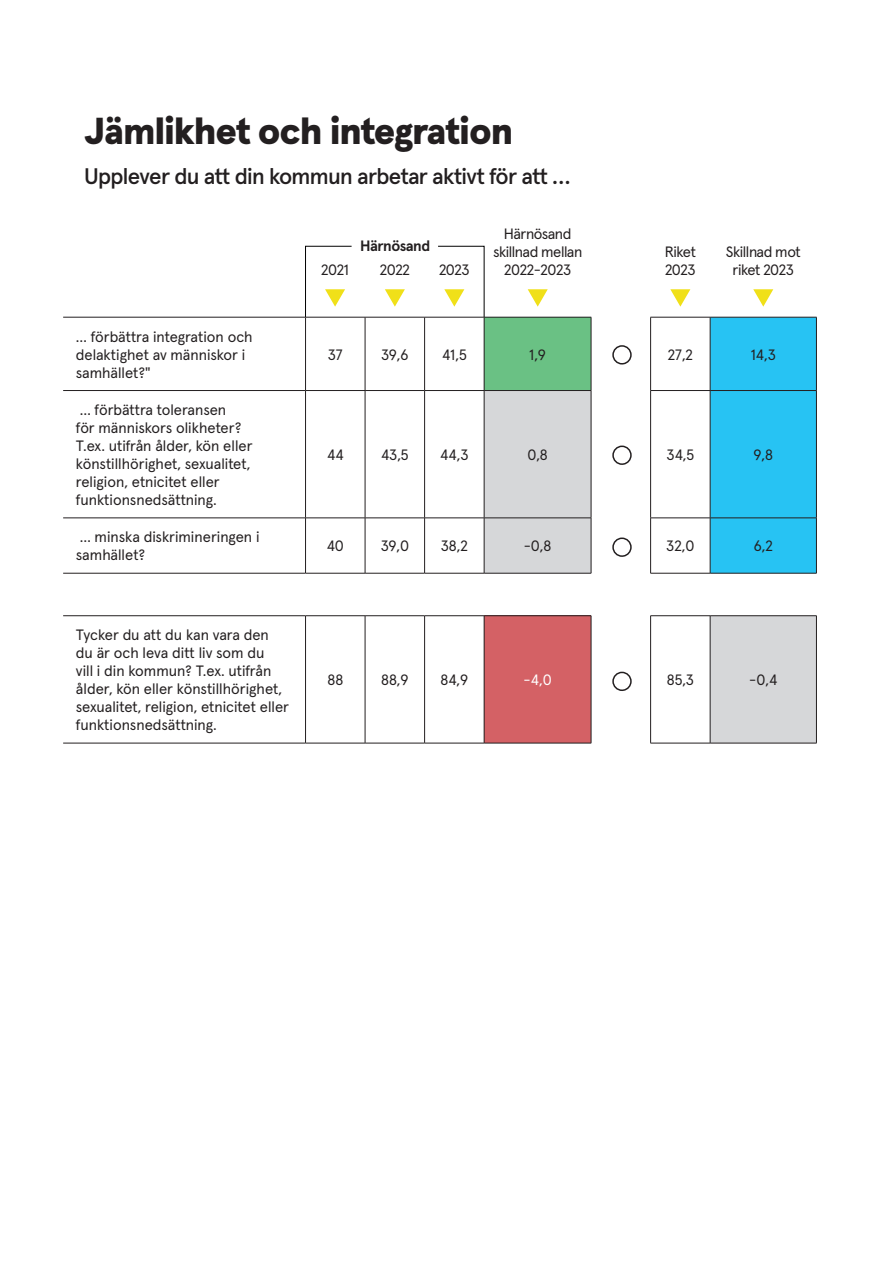
<style>
.page{position:relative;width:893px;height:1263px;background:#fff}
.page>*{position:absolute;margin:0;border:0;box-sizing:border-box;transform-origin:0 0}
.t1{font:900 37.5px "Apercu";letter-spacing:-.03em;color:#231f20}
.t2{font:500 22.5px "Apercu";letter-spacing:-.03em;color:#231f20}
.t3{font:15px/18px "Apercu";color:#231f20}
.t4{font:15px/18px "Apercu";letter-spacing:-.03em;color:#231f20;text-align:center}
.t5{font:700 15px "Apercu";letter-spacing:-.035em;color:#231f20}
.t6{font:15px "Apercu";color:#fff}
</style>
<div class="page">
<div style="left:484px;top:317px;width:107px;height:73px;background:#6ac184"></div>
<div style="left:711px;top:318px;width:105px;height:72px;background:#27c3f3"></div>
<svg style="left:485px;top:390px;width:331px;height:353px"></svg>
<div style="left:484px;top:616px;width:107px;height:127px;background:#d46165"></div>
<hr style="left:63px;top:317px;width:243px;height:1px;background:#231f20">
<hr style="left:63px;top:390px;width:243px;height:1px;background:#231f20">
<hr style="left:63px;top:518px;width:243px;height:1px;background:#231f20">
<hr style="left:63px;top:573px;width:243px;height:1px;background:#231f20">
<hr style="left:63px;top:615px;width:243px;height:1px;background:#231f20">
<hr style="left:63px;top:743px;width:243px;height:1px;background:#231f20">
<hr style="left:365px;top:317px;width:60px;height:1px;background:#231f20">
<hr style="left:365px;top:317px;width:1px;height:73px;background:#231f20">
<hr style="left:425px;top:317px;width:59px;height:1px;background:#231f20">
<hr style="left:424px;top:317px;width:1px;height:73px;background:#231f20">
<hr style="left:365px;top:390px;width:60px;height:1px;background:#231f20">
<hr style="left:365px;top:391px;width:1px;height:127px;background:#231f20">
<hr style="left:425px;top:390px;width:59px;height:1px;background:#231f20">
<hr style="left:424px;top:391px;width:1px;height:127px;background:#231f20">
<hr style="left:365px;top:518px;width:60px;height:1px;background:#231f20">
<hr style="left:365px;top:518px;width:1px;height:55px;background:#231f20">
<hr style="left:425px;top:518px;width:59px;height:1px;background:#231f20">
<hr style="left:424px;top:518px;width:1px;height:55px;background:#231f20">
<hr style="left:365px;top:573px;width:60px;height:1px;background:#231f20">
<hr style="left:425px;top:573px;width:59px;height:1px;background:#231f20">
<hr style="left:365px;top:615px;width:60px;height:1px;background:#231f20">
<hr style="left:365px;top:616px;width:1px;height:127px;background:#231f20">
<hr style="left:425px;top:615px;width:59px;height:1px;background:#231f20">
<hr style="left:424px;top:616px;width:1px;height:127px;background:#231f20">
<hr style="left:306px;top:743px;width:59px;height:1px;background:#231f20">
<hr style="left:365px;top:743px;width:60px;height:1px;background:#231f20">
<hr style="left:425px;top:743px;width:59px;height:1px;background:#231f20">
<hr style="left:710px;top:317px;width:107px;height:1px;background:#231f20">
<hr style="left:816px;top:317px;width:1px;height:73px;background:#231f20">
<hr style="left:710px;top:390px;width:107px;height:1px;background:#231f20">
<hr style="left:816px;top:391px;width:1px;height:127px;background:#231f20">
<hr style="left:710px;top:518px;width:107px;height:1px;background:#231f20">
<hr style="left:816px;top:518px;width:1px;height:55px;background:#231f20">
<hr style="left:710px;top:573px;width:107px;height:1px;background:#231f20">
<hr style="left:710px;top:615px;width:107px;height:1px;background:#231f20">
<hr style="left:816px;top:616px;width:1px;height:127px;background:#231f20">
<hr style="left:710px;top:743px;width:107px;height:1px;background:#231f20">
<hr style="left:591px;top:317px;width:1px;height:73px;background:#231f20">
<hr style="left:650px;top:317px;width:60px;height:1px;background:#231f20">
<hr style="left:710px;top:317px;width:1px;height:73px;background:#231f20">
<hr style="left:591px;top:391px;width:1px;height:127px;background:#231f20">
<hr style="left:650px;top:390px;width:60px;height:1px;background:#231f20">
<hr style="left:710px;top:391px;width:1px;height:127px;background:#231f20">
<hr style="left:591px;top:518px;width:1px;height:55px;background:#231f20">
<hr style="left:650px;top:518px;width:60px;height:1px;background:#231f20">
<hr style="left:710px;top:518px;width:1px;height:55px;background:#231f20">
<hr style="left:650px;top:573px;width:60px;height:1px;background:#231f20">
<hr style="left:591px;top:616px;width:1px;height:127px;background:#231f20">
<hr style="left:650px;top:615px;width:60px;height:1px;background:#231f20">
<hr style="left:710px;top:616px;width:1px;height:127px;background:#231f20">
<hr style="left:650px;top:743px;width:60px;height:1px;background:#231f20">
<hr style="left:484px;top:390px;width:107px;height:1px;background:#231f20">
<hr style="left:484px;top:518px;width:107px;height:1px;background:#231f20">
<hr style="left:484px;top:573px;width:107px;height:1px;background:#231f20">
<hr style="left:484px;top:615px;width:107px;height:1px;background:#231f20">
<hr style="left:484px;top:743px;width:107px;height:1px;background:#231f20">
<hr style="left:484px;top:317px;width:107px;height:1px;background:#231f20">
<hr style="left:484px;top:317px;width:1px;height:73px;background:#231f20">
<hr style="left:650px;top:317px;width:1px;height:73px;background:#231f20">
<hr style="left:484px;top:391px;width:1px;height:127px;background:#231f20">
<hr style="left:650px;top:391px;width:1px;height:127px;background:#231f20">
<hr style="left:484px;top:518px;width:1px;height:55px;background:#231f20">
<hr style="left:650px;top:518px;width:1px;height:55px;background:#231f20">
<hr style="left:484px;top:616px;width:1px;height:127px;background:#231f20">
<hr style="left:650px;top:616px;width:1px;height:127px;background:#231f20">
<svg style="left:385px;top:289px;width:20px;height:18px"></svg>
<svg style="left:670px;top:289px;width:20px;height:18px"></svg>
<svg style="left:528px;top:289px;width:20px;height:18px"></svg>
<svg style="left:753px;top:289px;width:20px;height:18px"></svg>
<svg style="left:438px;top:246px;width:47px;height:71px"></svg>
<svg style="left:305px;top:246px;width:60px;height:497px"></svg>
<svg style="left:612px;top:345px;width:20px;height:20px"></svg>
<svg style="left:612px;top:445px;width:20px;height:21px"></svg>
<svg style="left:612px;top:537px;width:20px;height:21px"></svg>
<svg style="left:612px;top:671px;width:20px;height:21px"></svg>
<h1 class="t1" style="left:84px;top:102px;width:431px">Jämlikhet och integration</h1>
<h2 class="t2" style="left:84px;top:159px;width:488px">Upplever du att din kommun arbetar aktivt för att …</h2>
<p class="t5" style="left:360px;top:234px;width:71px">Härnösand</p>
<p class="t3" style="left:321px;top:259px;width:29px">2021</p>
<p class="t3" style="left:380px;top:259px;width:31px">2022</p>
<p class="t3" style="left:439px;top:259px;width:32px">2023</p>
<p class="t4" style="left:493px;top:223px;width:91px">Härnösand skillnad mellan<br>2022-2023</p>
<p class="t4" style="left:665px;top:241px;width:33px;text-align:left">Riket<br>2023</p>
<p class="t4" style="left:726px;top:241px;width:76px">Skillnad mot riket 2023</p>
<p class="t3" style="left:76px;top:326px;width:178px">… förbättra integration och delaktighet av människor i samhället?"</p>
<p class="t3" style="left:76px;top:399px;width:178px">… förbättra toleransen<br>för människors olikheter?<br>T.ex. utifrån ålder, kön eller könstillhörighet, sexualitet, religion, etnicitet eller funktionsnedsättning.</p>
<p class="t3" style="left:328px;top:344px;width:16px">37</p>
<p class="t3" style="left:381px;top:344px;width:29px">39,6</p>
<p class="t3" style="left:442px;top:344px;width:26px">41,5</p>
<p class="t3" style="left:529px;top:344px;width:18px">1,9</p>
<p class="t3" style="left:668px;top:344px;width:27px">27,2</p>
<p class="t3" style="left:751px;top:344px;width:27px">14,3</p>
<p class="t3" style="left:327px;top:444px;width:18px">44</p>
<p class="t3" style="left:381px;top:444px;width:29px">43,5</p>
<p class="t3" style="left:440px;top:444px;width:30px">44,3</p>
<p class="t3" style="left:527px;top:444px;width:22px">0,8</p>
<p class="t3" style="left:667px;top:444px;width:29px">34,5</p>
<p class="t3" style="left:753px;top:444px;width:21px">9,8</p>
<p class="t3" style="left:76px;top:527px;width:185px">… minska diskrimineringen i samhället?</p>
<p class="t3" style="left:327px;top:536px;width:19px">40</p>
<p class="t3" style="left:381px;top:536px;width:30px">39,0</p>
<p class="t3" style="left:441px;top:536px;width:29px">38,2</p>
<p class="t3" style="left:524px;top:536px;width:29px">-0,8</p>
<p class="t3" style="left:666px;top:536px;width:30px">32,0</p>
<p class="t3" style="left:754px;top:536px;width:21px">6,2</p>
<p class="t3" style="left:76px;top:625px;width:215px">Tycker du att du kan vara den du är och leva ditt liv som du<br>vill i din kommun? T.ex. utifrån ålder, kön eller könstillhörighet, sexualitet, religion, etnicitet eller funktionsnedsättning.</p>
<p class="t3" style="left:327px;top:670px;width:17px">88</p>
<p class="t3" style="left:381px;top:670px;width:29px">88,9</p>
<p class="t3" style="left:440px;top:670px;width:29px">84,9</p>
<p class="t6" style="left:524px;top:668px;width:30px">-4,0</p>
<p class="t3" style="left:667px;top:670px;width:29px">85,3</p>
<p class="t3" style="left:749px;top:670px;width:30px">-0,4</p>
</div>
